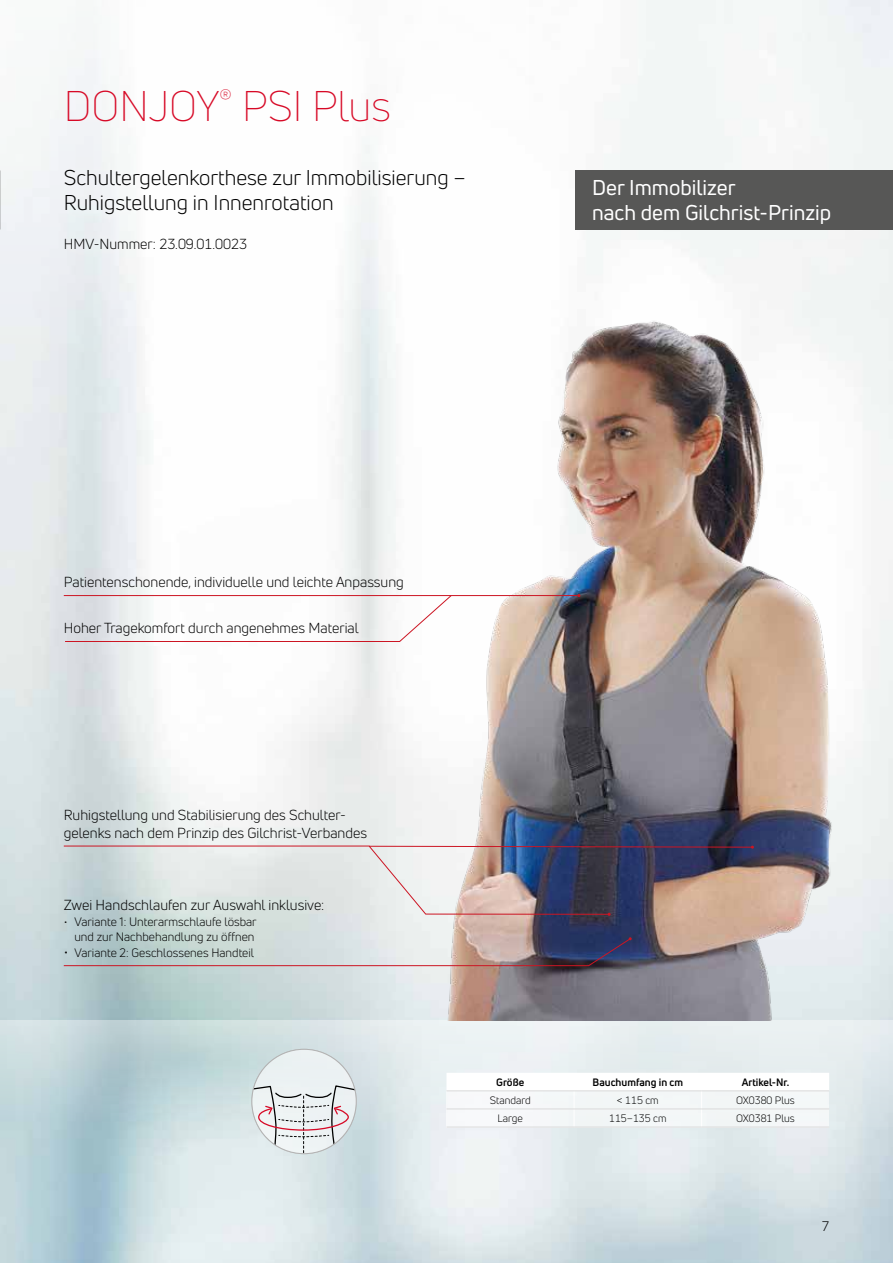
<style>
.page{position:relative;width:893px;height:1263px;background:#fff}
.page>*{position:absolute;margin:0;border:0;box-sizing:border-box;transform-origin:0 0}
.t1{font:300 42px "Uni Neue";color:#d70926}
.t2{font:21px/25.2px "Uni Neue";color:#000}
.t3{font:21px/25.2px "Uni Neue";color:#fff}
.t4{font:14.25px/17.1px "Uni Neue";color:#000}
.t5{font:13.5px "Uni Neue";color:#000}
.t6{font:12px/14.4px "Uni Neue";color:#000;text-align:right}
.t7{font:10.5px "Uni Neue";color:#000}
.t8{font:700 10.5px "Uni Neue";color:#000}
.s1{font-size:14.25px}
</style>
<div class="page">
<svg style="left:0;top:0;width:529px;height:383px"></svg>
<svg style="left:0;top:1020px;width:893px;height:107px;background:#d4e1e4"></svg>
<img style="left:381px;top:297px;width:512px;height:723px">
<svg style="left:63px;top:937px;width:569px;height:29px;background:#b0b1b6"></svg>
<svg style="left:64px;top:594px;width:388px;height:48px"></svg>
<hr style="left:64px;top:595px;width:515px;height:1px;background:#cc1523">
<svg style="left:63px;top:845px;width:691px;height:71px;background:#b0adb3"></svg>
<div style="left:575px;top:170px;width:318px;height:60px;background:#575756"></div>
<svg style="left:446px;top:1073px;width:383px;height:54px"></svg>
<hr style="left:446px;top:1090px;width:128px;height:1px;background:#dadada">
<hr style="left:574px;top:1090px;width:128px;height:1px;background:#dadada">
<hr style="left:702px;top:1090px;width:127px;height:1px;background:#dadada">
<hr style="left:446px;top:1109px;width:128px;height:1px;background:#dadada">
<hr style="left:574px;top:1109px;width:128px;height:1px;background:#dadada">
<hr style="left:702px;top:1109px;width:127px;height:1px;background:#dadada">
<hr style="left:446px;top:1127px;width:128px;height:1px;background:#dadada">
<hr style="left:574px;top:1127px;width:128px;height:1px;background:#dadada">
<hr style="left:702px;top:1127px;width:127px;height:1px;background:#dadada">
<svg style="left:252px;top:1049px;width:104px;height:105px;background:#dde0e2"></svg>
<div style="left:46px;top:71px;width:434px;height:196px;background:#fff"></div>
<h1 class="t1" style="left:64px;top:80px;width:328px">DONJOY<sup>®</sup> PSI Plus</h1>
<h2 class="t2" style="left:64px;top:164px;width:404px">Schultergelenkorthese zur Immobilisierung –<br>Ruhigstellung in Innenrotation</h2>
<p class="t4" style="left:64px;top:235px;width:185px">HMV-Nummer: 23.09.01.0023</p>
<h2 class="t3" style="left:592px;top:175px;width:241px">Der Immobilizer<br>nach dem Gilchrist-Prinzip</h2>
<p class="t4" style="left:64px;top:573px;width:342px">Patientenschonende, individuelle und leichte Anpassung</p>
<p class="t4" style="left:64px;top:619px;width:296px">Hoher Tragekomfort durch angenehmes Material</p>
<p class="t4" style="left:64px;top:807px;width:305px">Ruhigstellung und Stabilisierung des Schulter&shy;gelenks nach dem Prinzip des Gilchrist-Verbandes</p>
<p class="t4" style="left:64px;top:896px;width:262px">Zwei Handschlaufen zur Auswahl inklusive:</p>
<p class="t6" style="left:64px;top:915px;width:195px">• Variante 1: Unterarmschlaufe lösbar und zur Nachbehandlung zu öffnen</p>
<p class="t6" style="left:64px;top:945px;width:192px"><span class="s1">•</span> Variante 2: Geschlossenes Handteil</p>
<p class="t8" style="left:496px;top:1075px;width:30px">Größe</p>
<p class="t8" style="left:593px;top:1075px;width:92px">Bauchumfang in cm</p>
<p class="t8" style="left:742px;top:1075px;width:49px">Artikel-Nr.</p>
<p class="t7" style="left:490px;top:1094px;width:42px">Standard</p>
<p class="t7" style="left:617px;top:1094px;width:43px">&lt; 115 cm</p>
<p class="t7" style="left:736px;top:1094px;width:60px">OX0380 Plus</p>
<p class="t7" style="left:498px;top:1112px;width:27px">Large</p>
<p class="t7" style="left:609px;top:1112px;width:59px">115–135 cm</p>
<p class="t7" style="left:736px;top:1112px;width:60px">OX0381 Plus</p>
<p class="t5" style="left:822px;top:1218px;width:8px">7</p>
</div>
